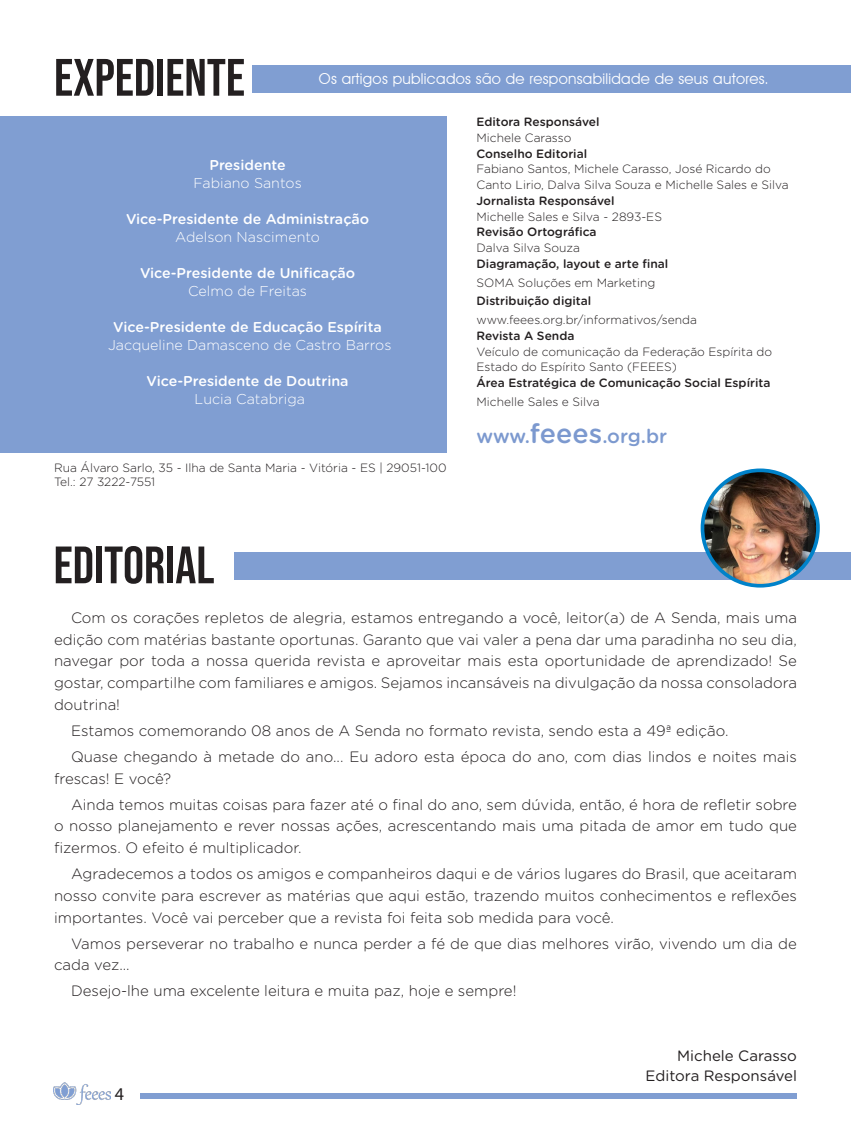
<style>
.page{position:relative;width:851px;height:1127px;background:#fff}
.page>*{position:absolute;margin:0;border:0;box-sizing:border-box;transform-origin:0 0}
.t1{font:52.5px "Bebas Neue";color:#231f20}
.t2{font:500 19.5px "Gotham Rounded";letter-spacing:-.01em;color:#7c99cf}
.t3{font:18px "Myriad Pro";color:#231f20}
.t4{font:300 15px/21.8px "Gotham Rounded";color:#231f20;text-align:justify}
.t5{font:15px "Avant Garde IT Cby BT";letter-spacing:.02em;color:#fff}
.t6{font:15px "Gotham Rounded";color:#231f20}
.t7{font:500 14.25px "Gotham Rounded";color:#fff}
.t8{font:300 14.25px "Gotham Rounded";color:#fff}
.t9{font:300 12px "Gotham Rounded";color:#231f20}
.t10{font:500 12px "Gotham Rounded";color:#231f20}
.s1{font-size:27px}
</style>
<div class="page">
<img style="left:54px;top:1082px;width:57px;height:22px">
<div style="left:140px;top:1093px;width:656px;height:6px;background:#809ed2"></div>
<div style="left:234px;top:552px;width:616px;height:27px;background:#809ed2"></div>
<div style="left:253px;top:66px;width:597px;height:27px;background:#809ed2"></div>
<div style="left:0;top:117px;width:446px;height:336px;background:#809ed2"></div>
<img style="left:702px;top:470px;width:115px;height:116px;border-radius:58px">
<div style="left:700px;top:468px;width:119px;height:119px;border:4px solid #0082c9;border-radius:50%"></div>
<p class="t1" style="left:54px;top:48px;width:192px">EXPEDIENTE</p>
<p class="t5" style="left:319px;top:70px;width:451px">Os artigos publicados são de responsabilidade de seus autores.</p>
<p class="t10" style="left:476px;top:113px;width:124px">Editora Responsável</p>
<p class="t9" style="left:476px;top:130px;width:96px">Michele Carasso</p>
<p class="t10" style="left:476px;top:145px;width:112px">Conselho Editorial</p>
<p class="t9" style="left:476px;top:161px;width:295px">Fabiano Santos, Michele Carasso, José Ricardo do</p>
<p class="t9" style="left:476px;top:177px;width:313px">Canto Lirio, Dalva Silva Souza e Michelle Sales e Silva</p>
<p class="t10" style="left:476px;top:192px;width:139px">Jornalista Responsável</p>
<p class="t9" style="left:476px;top:208px;width:187px">Michelle Sales e Silva - 2893-ES</p>
<p class="t10" style="left:476px;top:224px;width:121px">Revisão Ortográfica</p>
<p class="t9" style="left:476px;top:240px;width:105px">Dalva Silva Souza</p>
<p class="t10" style="left:476px;top:255px;width:193px">Diagramação, layout e arte final</p>
<p class="t9" style="left:476px;top:274px;width:180px">SOMA Soluções em Marketing</p>
<p class="t10" style="left:476px;top:293px;width:116px">Distribuição digital</p>
<p class="t9" style="left:476px;top:312px;width:222px">www.feees.org.br/informativos/senda</p>
<p class="t10" style="left:476px;top:327px;width:99px">Revista A Senda</p>
<p class="t9" style="left:476px;top:343px;width:297px">Veículo de comunicação da Federação Espírita do</p>
<p class="t9" style="left:476px;top:359px;width:202px">Estado do Espírito Santo (FEEES)</p>
<p class="t10" style="left:476px;top:374px;width:295px">Área Estratégica de Comunicação Social Espírita</p>
<p class="t9" style="left:476px;top:394px;width:125px">Michelle Sales e Silva</p>
<p class="t2" style="left:476px;top:423px;width:192px">www.<span class="s1">feees</span>.org.br</p>
<p class="t7" style="left:209px;top:155px;width:78px">Presidente</p>
<p class="t8" style="left:193px;top:173px;width:110px">Fabiano Santos</p>
<p class="t7" style="left:126px;top:209px;width:245px">Vice-Presidente de Administração</p>
<p class="t8" style="left:175px;top:227px;width:146px">Adelson Nascimento</p>
<p class="t7" style="left:140px;top:263px;width:217px">Vice-Presidente de Unificação</p>
<p class="t8" style="left:188px;top:281px;width:120px">Celmo de Freitas</p>
<p class="t7" style="left:113px;top:317px;width:270px">Vice-Presidente de Educação Espírita</p>
<p class="t8" style="left:108px;top:335px;width:285px">Jacqueline Damasceno de Castro Barros</p>
<p class="t7" style="left:147px;top:371px;width:203px">Vice-Presidente de Doutrina</p>
<p class="t8" style="left:194px;top:389px;width:112px">Lucia Catabriga</p>
<p class="t9" style="left:54px;top:460px;width:394px">Rua Álvaro Sarlo, 35 - Ilha de Santa Maria - Vitória - ES | 29051-100</p>
<p class="t9" style="left:54px;top:474px;width:103px">Tel.: 27 3222-7551</p>
<p class="t1" style="left:54px;top:535px;width:162px">EDITORIAL</p>
<p class="t4" style="left:54px;top:606px;width:744px;text-indent:17px">Com os corações repletos de alegria, estamos entregando a você, leitor(a) de A Senda, mais uma edição com matérias bastante oportunas. Garanto que vai valer a pena dar uma paradinha no seu dia, navegar por toda a nossa querida revista e aproveitar mais esta oportunidade de aprendizado! Se gostar, compartilhe com familiares e amigos. Sejamos incansáveis na divulgação da nossa consoladora doutrina!</p>
<p class="t4" style="left:71px;top:719px;width:659px">Estamos comemorando 08 anos de A Senda no formato revista, sendo esta a 49ª edição.</p>
<p class="t4" style="left:54px;top:745px;width:744px;text-indent:17px">Quase chegando à metade do ano... Eu adoro esta época do ano, com dias lindos e noites mais frescas! E você?</p>
<p class="t4" style="left:54px;top:793px;width:744px;text-indent:17px">Ainda temos muitas coisas para fazer até o final do ano, sem dúvida, então, é hora de refletir sobre o nosso planejamento e rever nossas ações, acrescentando mais uma pitada de amor em tudo que fizermos. O efeito é multiplicador.</p>
<p class="t4" style="left:54px;top:862px;width:744px;text-indent:17px">Agradecemos a todos os amigos e companheiros daqui e de vários lugares do Brasil, que aceitaram nosso convite para escrever as matérias que aqui estão, trazendo muitos conhecimentos e reflexões importantes. Você vai perceber que a revista foi feita sob medida para você.</p>
<p class="t4" style="left:54px;top:932px;width:744px;text-indent:17px">Vamos perseverar no trabalho e nunca perder a fé de que dias melhores virão, vivendo um dia de cada vez...</p>
<p class="t4" style="left:71px;top:979px;width:447px">Desejo-lhe uma excelente leitura e muita paz, hoje e sempre!</p>
<p class="t3" style="left:115px;top:1083px;width:11px">4</p>
<p class="t6" style="left:677px;top:1045px;width:121px">Michele Carasso</p>
<p class="t6" style="left:645px;top:1065px;width:153px">Editora Responsável</p>
</div>
